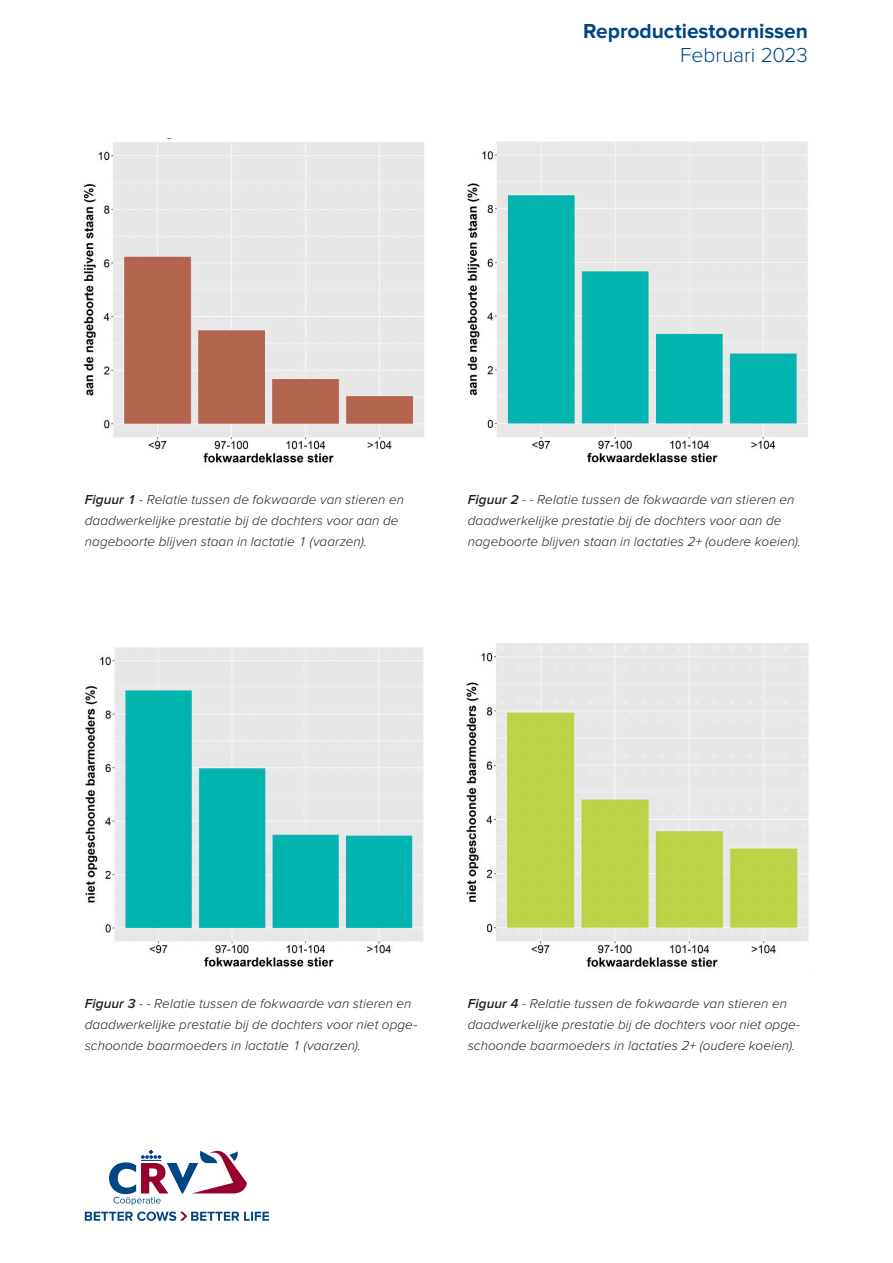
<style>
.page{position:relative;width:893px;height:1263px;background:#fff}
.page>*{position:absolute;margin:0;border:0;box-sizing:border-box;transform-origin:0 0}
.Body_text{font:700 21px "Proxima Nova";letter-spacing:-.005em;color:#004684}
.Body_text-2{font:300 21px "Proxima Nova";letter-spacing:-.005em;color:#004684}
.Platte_tekst{font:italic 300 13.5px/21px "Proxima Nova";letter-spacing:.005em;color:#231f20}
.s1{font-weight:600}
</style>
<div class="page">
<svg style="left:85px;top:1211px;width:184px;height:10px"></svg>
<svg style="left:109px;top:1150px;width:138px;height:55px"></svg>
<img style="left:83px;top:142px;width:341px;height:321px">
<img style="left:467px;top:138px;width:341px;height:325px">
<img style="left:85px;top:647px;width:338px;height:320px">
<img style="left:466px;top:643px;width:343px;height:324px">
<p class="Body_text" style="left:583px;top:19px;width:226px">Reproductiestoornissen</p>
<p class="Body_text-2" style="left:680px;top:43px;width:129px">Februari 2023</p>
<p class="Platte_tekst" style="left:85px;top:489px;width:321px"><span class="s1">Figuur 1</span> - Relatie tussen de fokwaarde van stieren en daadwerkelijke prestatie bij de dochters voor aan de nageboorte blijven staan in lactatie 1 (vaarzen).</p>
<p class="Platte_tekst" style="left:468px;top:489px;width:335px"><span class="s1">Figuur 2</span> - - Relatie tussen de fokwaarde van stieren en daadwerkelijke prestatie bij de dochters voor aan de nageboorte blijven staan in lactaties 2+ (oudere koeien).</p>
<p class="Platte_tekst" style="left:85px;top:993px;width:334px"><span class="s1">Figuur 3</span> - - Relatie tussen de fokwaarde van stieren en daadwerkelijke prestatie bij de dochters voor niet opge&shy;schoonde baarmoeders in lactatie 1 (vaarzen).</p>
<p class="Platte_tekst" style="left:468px;top:993px;width:334px"><span class="s1">Figuur 4</span> - Relatie tussen de fokwaarde van stieren en daadwerkelijke prestatie bij de dochters voor niet opge&shy;schoonde baarmoeders in lactaties 2+ (oudere koeien).</p>
</div>
